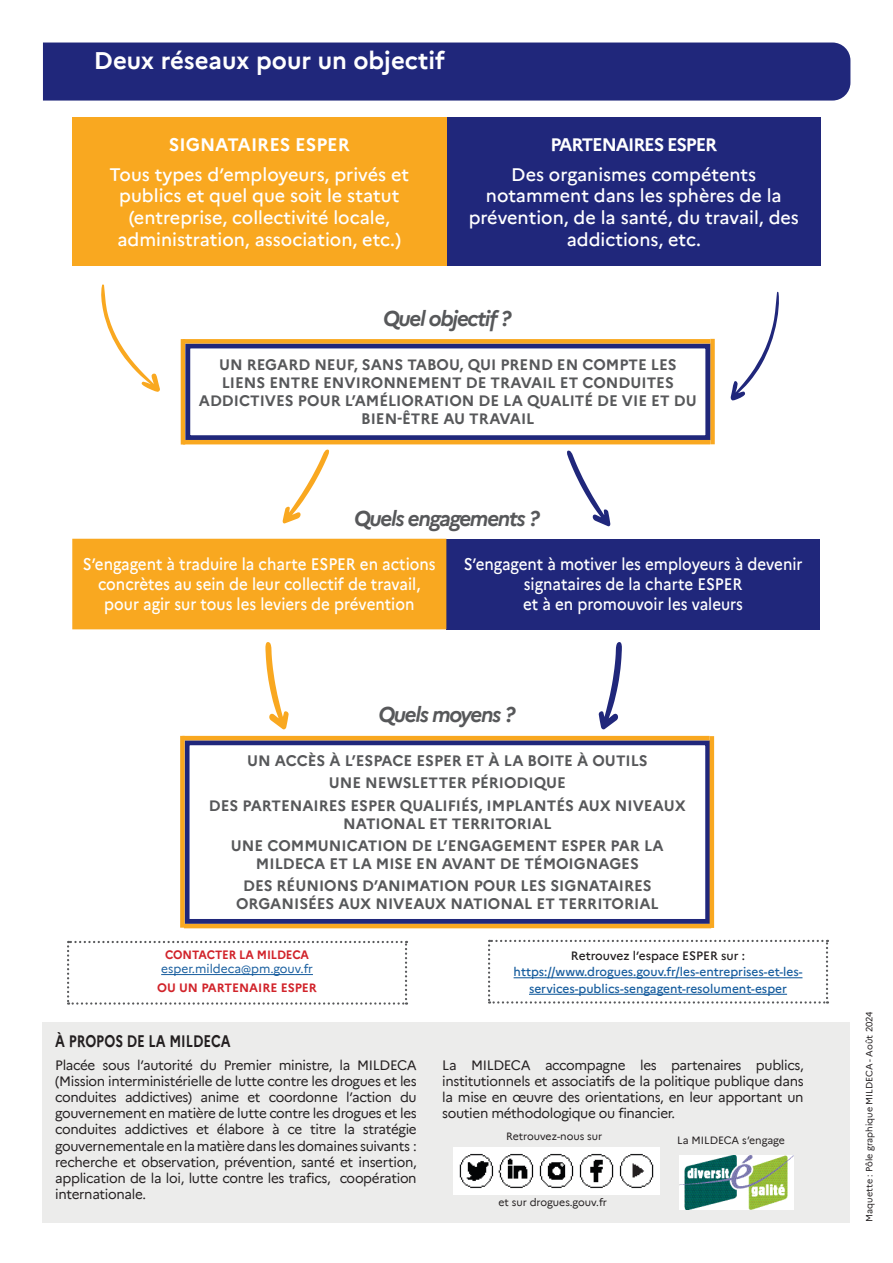
<style>
.page{position:relative;width:893px;height:1263px;background:#fff}
.page>*{position:absolute;margin:0;border:0;box-sizing:border-box;transform-origin:0 0}
.t1{font:700 24px "Marianne";color:#fff}
.t2{font:italic 700 21px "Marianne";letter-spacing:-.06em;color:#57585a}
.t3{font:500 18px/21.6px "Marianne";color:#fff;text-align:center}
.t4{font:700 18px "Marianne";color:#fff}
.t5{font:700 18px "Marianne";letter-spacing:-.06em;color:#fff}
.t6{font:500 16.5px/19.8px "Marianne";color:#fff;text-align:center;scale:.92 1}
.à_propos{font:700 16.5px "Marianne";color:#231f20;scale:.8 1}
.t7{font:700 15px/18px "Marianne";color:#57585a;text-align:center}
.parag{font:13.5px/16.2px "Marianne";letter-spacing:-.025em;color:#231f20;text-align:justify}
.t8{font:500 12px/16.5px "Marianne";color:#175d9e;text-align:center}
.t9{font:500 12px "Marianne";color:#231f20}
.t10{font:12px "Marianne";color:#175d9e}
.t11{font:700 12px "Marianne";letter-spacing:-.01em;color:#d1232a}
.t12{font:700 12px "Marianne";letter-spacing:-.01em;color:#d1232a;scale:.95 1}
.t13{font:10.5px "Marianne";color:#231f20}
.t14{font:9px "Marianne";color:#231f20}
</style>
<div class="page">
<div style="left:43px;top:1022px;width:807px;height:200px;background:#ececeb"></div>
<img style="left:680px;top:1155px;width:113px;height:54px">
<img style="left:453px;top:1148px;width:207px;height:46px">
<div style="left:72px;top:117px;width:374px;height:149px;background:#f9a820"></div>
<div style="left:446px;top:539px;width:374px;height:90px;background:#20277b"></div>
<div style="left:73px;top:539px;width:373px;height:90px;background:#f9a820"></div>
<div style="left:447px;top:117px;width:374px;height:149px;background:#20277b"></div>
<hr style="left:181px;top:339px;width:4px;height:105px;background:#f9a820">
<div style="left:710px;top:339px;width:5px;height:105px;background:#f9a820"></div>
<div style="left:185px;top:344px;width:525px;height:96px;border:5px solid #20277b"></div>
<hr style="left:183px;top:440px;width:527px;height:4px;background:#f9a820">
<div style="left:183px;top:339px;width:527px;height:5px;background:#f9a820"></div>
<svg style="left:730px;top:291px;width:49px;height:109px"></svg>
<svg style="left:567px;top:450px;width:43px;height:77px"></svg>
<svg style="left:282px;top:449px;width:47px;height:75px"></svg>
<div style="left:185px;top:740px;width:525px;height:184px;border:5px solid #20277b"></div>
<hr style="left:182px;top:736px;width:528px;height:4px;background:#f9a820">
<div style="left:180px;top:736px;width:5px;height:192px;background:#f9a820"></div>
<hr style="left:710px;top:736px;width:4px;height:192px;background:#f9a820">
<svg style="left:265px;top:642px;width:24px;height:88px"></svg>
<svg style="left:598px;top:642px;width:24px;height:88px"></svg>
<svg style="left:101px;top:284px;width:59px;height:108px"></svg>
<hr style="left:184px;top:924px;width:527px;height:4px;background:#f9a820">
<svg style="left:67px;top:941px;width:340px;height:64px"></svg>
<svg style="left:488px;top:940px;width:340px;height:63px"></svg>
<div style="left:43px;top:43px;width:807px;height:58px;background:#20277b"></div>
<p class="t1" style="left:94px;top:42px;width:352px">Deux réseaux pour un objectif</p>
<p class="t4" style="left:169px;top:130px;width:182px">SIGNATAIRES ESPER</p>
<p class="t3" style="left:110px;top:162px;width:301px">Tous types d’employeurs, privés et publics et quel que soit le statut (entreprise, collectivité locale, administration, association, etc.)</p>
<p class="t5" style="left:550px;top:130px;width:168px">PARTENAIRES ESPER</p>
<p class="t3" style="left:511px;top:162px;width:247px">Des organismes compétents</p>
<p class="t3" style="left:469px;top:184px;width:332px">notamment dans les sphères de la prévention, de la santé, du travail, des addictions, etc.</p>
<p class="t2" style="left:383px;top:302px;width:130px">Quel objectif ?</p>
<p class="t7" style="left:199px;top:355px;width:499px">UN REGARD NEUF, SANS TABOU, QUI PREND EN COMPTE LES LIENS ENTRE ENVIRONNEMENT DE TRAVAIL ET CONDUITES ADDICTIVES POUR L’AMÉLIORATION DE LA QUALITÉ DE VIE ET DU BIEN-ÊTRE AU TRAVAIL</p>
<p class="t2" style="left:354px;top:502px;width:187px">Quels engagements ?</p>
<p class="t6" style="left:83px;top:553px;width:385px">S’engagent à traduire la charte ESPER en actions concrètes au sein de leur collectif de travail, pour agir sur tous les leviers de prévention</p>
<p class="t6" style="left:464px;top:553px;width:370px">S’engagent à motiver les employeurs à devenir signataires de la charte ESPER</p>
<p class="t6" style="left:523px;top:593px;width:241px">et à en promouvoir les valeurs</p>
<p class="t2" style="left:378px;top:698px;width:138px">Quels moyens ?</p>
<p class="t7" style="left:247px;top:751px;width:402px">UN ACCÈS À L’ESPACE ESPER ET À LA BOITE À OUTILS</p>
<p class="t7" style="left:329px;top:773px;width:239px">UNE NEWSLETTER PÉRIODIQUE</p>
<p class="t7" style="left:209px;top:795px;width:478px">DES PARTENAIRES ESPER QUALIFIÉS, IMPLANTÉS AUX NIVEAUX<br>NATIONAL ET TERRITORIAL</p>
<p class="t7" style="left:231px;top:835px;width:434px">UNE COMMUNICATION DE L’ENGAGEMENT ESPER PAR LA<br>MILDECA ET LA MISE EN AVANT DE TÉMOIGNAGES</p>
<p class="t7" style="left:236px;top:876px;width:424px">DES RÉUNIONS D’ANIMATION POUR LES SIGNATAIRES<br>ORGANISÉES AUX NIVEAUX NATIONAL ET TERRITORIAL</p>
<p class="t12" style="left:165px;top:945px;width:153px">CONTACTER LA MILDECA</p>
<p class="t10" style="left:161px;top:959px;width:153px">esper.mildeca@pm.gouv.fr</p>
<p class="t11" style="left:157px;top:978px;width:161px">OU UN PARTENAIRE ESPER</p>
<p class="t9" style="left:571px;top:946px;width:176px">Retrouvez l’espace ESPER sur :</p>
<p class="t8" style="left:514px;top:963px;width:290px">https://www.drogues.gouv.fr/les-entreprises-et-les&shy;services-publics-sengagent-resolument-esper</p>
<p class="à_propos" style="left:55px;top:1028px;width:221px">À PROPOS DE LA MILDECA</p>
<p class="parag" style="left:55px;top:1056px;width:363px">Placée sous l’autorité du Premier ministre, la MILDECA (Mission interministérielle de lutte contre les drogues et les conduites addictives) anime et coordonne l’action du gouvernement en matière de lutte contre les drogues et les conduites addictives et élabore à ce titre la stratégie gouvernementale en la matière dans les domaines suivants : recherche et observation, prévention, santé et insertion, application de la loi, lutte contre les trafics, coopération internationale.</p>
<p class="parag" style="left:442px;top:1056px;width:363px">La MILDECA accompagne les partenaires publics, institutionnels et associatifs de la politique publique dans la mise en œuvre des orientations, en leur apportant un soutien méthodologique ou financier.</p>
<p class="t13" style="left:506px;top:1128px;width:98px">Retrouvez-nous sur</p>
<p class="t13" style="left:677px;top:1132px;width:109px">La MILDECA s’engage</p>
<p class="t13" style="left:498px;top:1194px;width:110px">et sur drogues.gouv.fr</p>
<p class="t14" style="left:862px;top:1221px;width:212px;rotate:-90deg">Maquette : Pôle graphique MILDECA - Août 2024</p>
</div>
